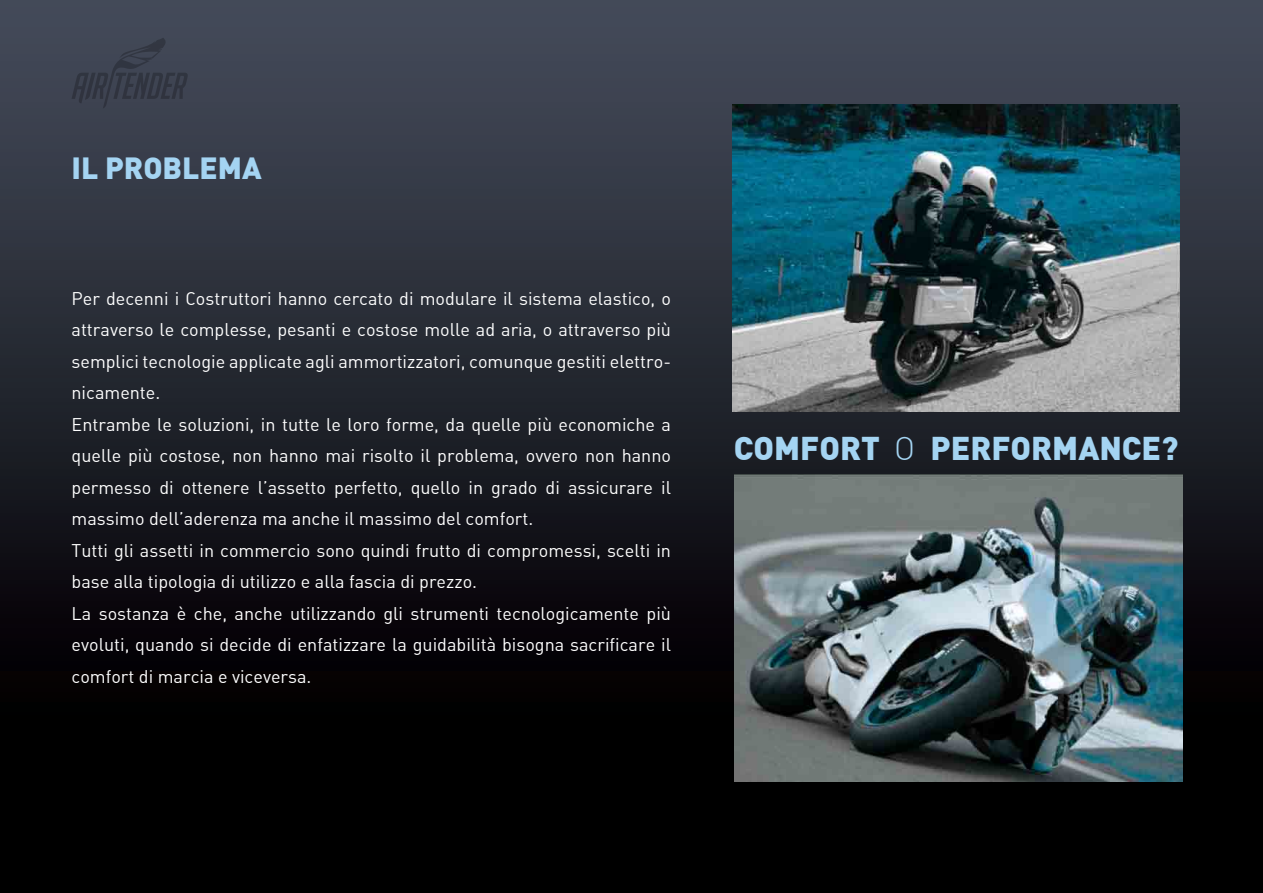
<style>
.page{position:relative;width:1263px;height:893px;background:#fff}
.page>*{position:absolute;margin:0;border:0;box-sizing:border-box;transform-origin:0 0}
.t1{font:900 32.25px "DIN";color:#a4d4f2}
.t2{font:900 30px "DIN Alternate";color:#a4d4f2}
.t3{font:18px/31.5px "DIN Alternate";color:#fff}
.s1{font-family:"DIN Alternate";font-weight:300}
</style>
<div class="page">
<div style="left:0;top:0;width:1263px;height:893px;background:linear-gradient(to bottom,#444b5b,#000)"></div>
<svg style="left:72px;top:38px;width:116px;height:70px;background:#3b404e"></svg>
<img style="left:735px;top:474px;width:447px;height:307px">
<img style="left:733px;top:105px;width:447px;height:306px">
<h2 class="t2" style="left:72px;top:148px;width:192px">IL PROBLEMA</h2>
<p class="t3" style="left:72px;top:282px;width:601px">Per decenni i Costruttori hanno cercato di modulare il sistema elastico, o attraverso le complesse, pesanti e costose molle ad aria, o attraverso più semplici tecnologie applicate agli ammortizzatori, comunque gestiti elettro&shy;nicamente.<br>Entrambe le soluzioni, in tutte le loro forme, da quelle più economiche a quelle più costose, non hanno mai risolto il problema, ovvero non hanno permesso di ottenere l’assetto perfetto, quello in grado di assicurare il massimo dell’aderenza ma anche il massimo del comfort.<br>Tutti gli assetti in commercio sono quindi frutto di compromessi, scelti in base alla tipologia di utilizzo e alla fascia di prezzo.<br>La sostanza è che, anche utilizzando gli strumenti tecnologicamente più evoluti, quando si decide di enfatizzare la guidabilità bisogna sacrificare il comfort di marcia e viceversa.</p>
<h1 class="t1" style="left:734px;top:426px;width:446px">COMFORT <span class="s1">O</span> PERFORMANCE?</h1>
</div>
